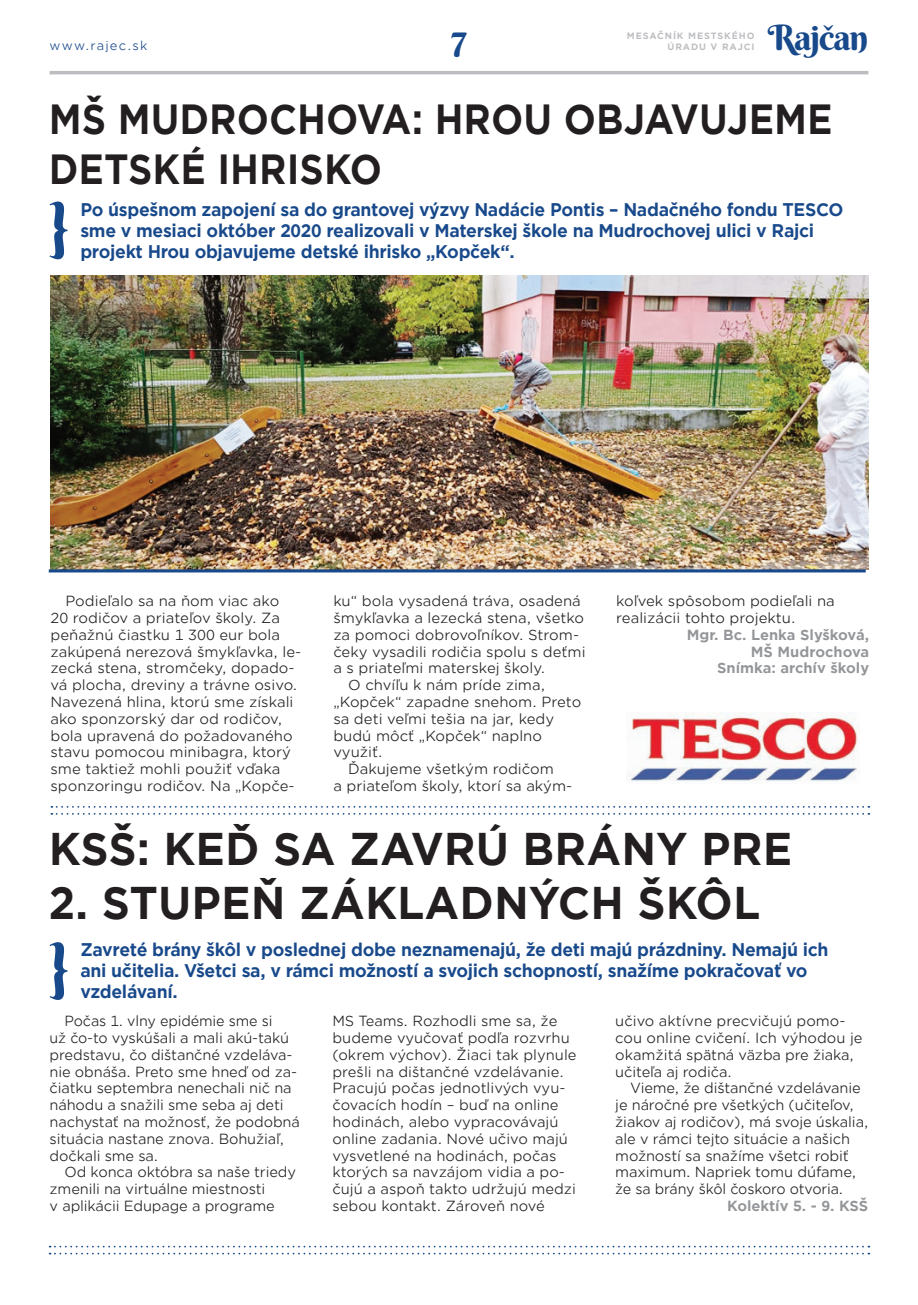
<style>
.page{position:relative;width:918px;height:1305px;background:#fff}
.page>*{position:absolute;margin:0;border:0;box-sizing:border-box;transform-origin:0 0}
.t1{font:700 43.75px "Gotham Office";color:#231f20;scale:.96 1}
.t2{font:700 40.25px/50.8px "Gotham Office";color:#231f20;scale:.9 1}
.t3{font:35px "Berkshire Swash";letter-spacing:-.04em;color:#18498b}
.t4{font:700 17.5px/21px "Gotham Office";letter-spacing:-.02em;color:#18498b;scale:.96 1}
.t5{font:14px/16.8px "Gotham Office";letter-spacing:-.005em;color:#231f20}
.t6{font:700 14px/16.8px "Gotham Office";color:#939598;text-align:right}
.t7{font:12.25px "Gotham Office";letter-spacing:.1em;color:#18498b}
.t8{font:700 8.75px/10.5px "Gotham Office";letter-spacing:.1em;color:#bcbdc0;text-align:right}
</style>
<div class="page">
<svg style="left:50px;top:1245px;width:819px;height:9px"></svg>
<hr style="left:50px;top:71px;width:818px;height:3px;background:#bcbdc0">
<svg style="left:50px;top:942px;width:17px;height:58px"></svg>
<svg style="left:50px;top:201px;width:17px;height:58px"></svg>
<img style="left:626px;top:713px;width:232px;height:68px">
<img style="left:50px;top:275px;width:818px;height:294px">
<svg style="left:51px;top:806px;width:818px;height:9px"></svg>
<hr style="left:49px;top:569px;width:816px;height:3px;background:#18498b">
<p class="t7" style="left:50px;top:37px;width:99px">www.rajec.sk</p>
<h3 class="t3" style="left:451px;top:15px;width:17px">7</h3>
<h3 class="t3" style="left:767px;top:15px;width:102px">Rajčan</h3>
<p class="t8" style="left:627px;top:31px;width:129px">MESAČNÍK MESTSKÉHO<br>ÚRADU V RAJCI</p>
<h2 class="t2" style="left:49px;top:93px;width:872px">MŠ MUDROCHOVA: HROU OBJAVUJEME<br>DETSKÉ IHRISKO</h2>
<p class="t4" style="left:80px;top:198px;width:796px">Po úspešnom zapojení sa do grantovej výzvy Nadácie Pontis – Nadačného fondu TESCO sme v mesiaci október 2020 realizovali v Materskej škole na Mudrochovej ulici v Rajci projekt Hrou objavujeme detské ihrisko „Kopček“.</p>
<p class="t5" style="left:50px;top:592px;width:252px;text-indent:15px">Podieľalo sa na ňom viac ako<br>20 rodičov a priateľov školy. Za peňažnú čiastku 1 300 eur bola zakúpená nerezová šmykľavka, le&shy;zecká stena, stromčeky, dopado&shy;vá plocha, dreviny a trávne osivo.<br>Navezená hlina, ktorú sme získali ako sponzorský dar od rodičov, bola upravená do požadovaného stavu pomocou minibagra, ktorý sme taktiež mohli použiť vďaka sponzoringu rodičov. Na „Kopče-</p>
<p class="t5" style="left:333px;top:592px;width:249px">ku“ bola vysadená tráva, osadená</p>
<p class="t5" style="left:333px;top:609px;width:252px">šmykľavka a lezecká stena, všetko</p>
<p class="t5" style="left:333px;top:626px;width:247px">za pomoci dobrovoľníkov. Strom-</p>
<p class="t5" style="left:333px;top:642px;width:254px">čeky vysadili rodičia spolu s deťmi</p>
<p class="t5" style="left:333px;top:659px;width:214px">a s priateľmi materskej školy.</p>
<p class="t5" style="left:348px;top:676px;width:198px">O chvíľu k nám príde zima,</p>
<p class="t5" style="left:333px;top:693px;width:249px">„Kopček“ zapadne snehom. Preto</p>
<p class="t5" style="left:333px;top:710px;width:222px">sa deti veľmi tešia na jar, kedy</p>
<p class="t5" style="left:333px;top:726px;width:210px">budú môcť „Kopček“ naplno</p>
<p class="t5" style="left:333px;top:743px;width:51px">využiť.</p>
<p class="t5" style="left:348px;top:760px;width:207px">Ďakujeme všetkým rodičom</p>
<p class="t5" style="left:333px;top:777px;width:240px">a priateľom školy, ktorí sa akým-</p>
<p class="t5" style="left:616px;top:592px;width:220px">koľvek spôsobom podieľali na realizácii tohto projektu.</p>
<p class="t6" style="left:687px;top:626px;width:184px">Mgr. Bc. Lenka Slyšková,<br>MŠ Mudrochova<br>Snímka: archív školy</p>
<h1 class="t1" style="left:49px;top:818px;width:776px">KSŠ: KEĎ SA ZAVRÚ BRÁNY PRE</h1>
<h1 class="t1" style="left:49px;top:873px;width:743px">2. STUPEŇ ZÁKLADNÝCH ŠKÔL</h1>
<p class="t4" style="left:80px;top:939px;width:781px">Zavreté brány škôl v poslednej dobe neznamenajú, že deti majú prázdniny. Nemajú ich ani učitelia. Všetci sa, v rámci možností a svojich schopností, snažíme pokračovať vo vzdelávaní.</p>
<p class="t5" style="left:50px;top:1012px;width:252px;text-indent:15px">Počas 1. vlny epidémie sme si<br>už čo-to vyskúšali a mali akú-takú predstavu, čo dištančné vzdeláva&shy;nie obnáša. Preto sme hneď od za&shy;čiatku septembra nenechali nič na náhodu a snažili sme seba aj deti nachystať na možnosť, že podobná situácia nastane znova. Bohužiaľ, dočkali sme sa.</p>
<p class="t5" style="left:50px;top:1163px;width:248px;text-indent:15px">Od konca októbra sa naše triedy zmenili na virtuálne miestnosti<br>v aplikácii Edupage a programe</p>
<p class="t5" style="left:332px;top:1012px;width:246px">MS Teams. Rozhodli sme sa, že budeme vyučovať podľa rozvrhu (okrem výchov). Žiaci tak plynule prešli na dištančné vzdelávanie.<br>Pracujú počas jednotlivých vyu&shy;čovacích hodín – buď na online hodinách, alebo vypracovávajú online zadania. Nové učivo majú vysvetlené na hodinách, počas ktorých sa navzájom vidia a po&shy;čujú a aspoň takto udržujú medzi sebou kontakt. Zároveň nové</p>
<p class="t5" style="left:615px;top:1012px;width:249px">učivo aktívne precvičujú pomo&shy;cou online cvičení. Ich výhodou je okamžitá spätná väzba pre žiaka, učiteľa aj rodiča.</p>
<p class="t5" style="left:615px;top:1079px;width:254px;text-indent:15px">Vieme, že dištančné vzdelávanie je náročné pre všetkých (učiteľov, žiakov aj rodičov), má svoje úskalia, ale v rámci tejto situácie a našich možností sa snažíme všetci robiť maximum. Napriek tomu dúfame, že sa brány škôl čoskoro otvoria.</p>
<p class="t6" style="left:727px;top:1197px;width:143px">Kolektív 5. - 9. KSŠ</p>
</div>
